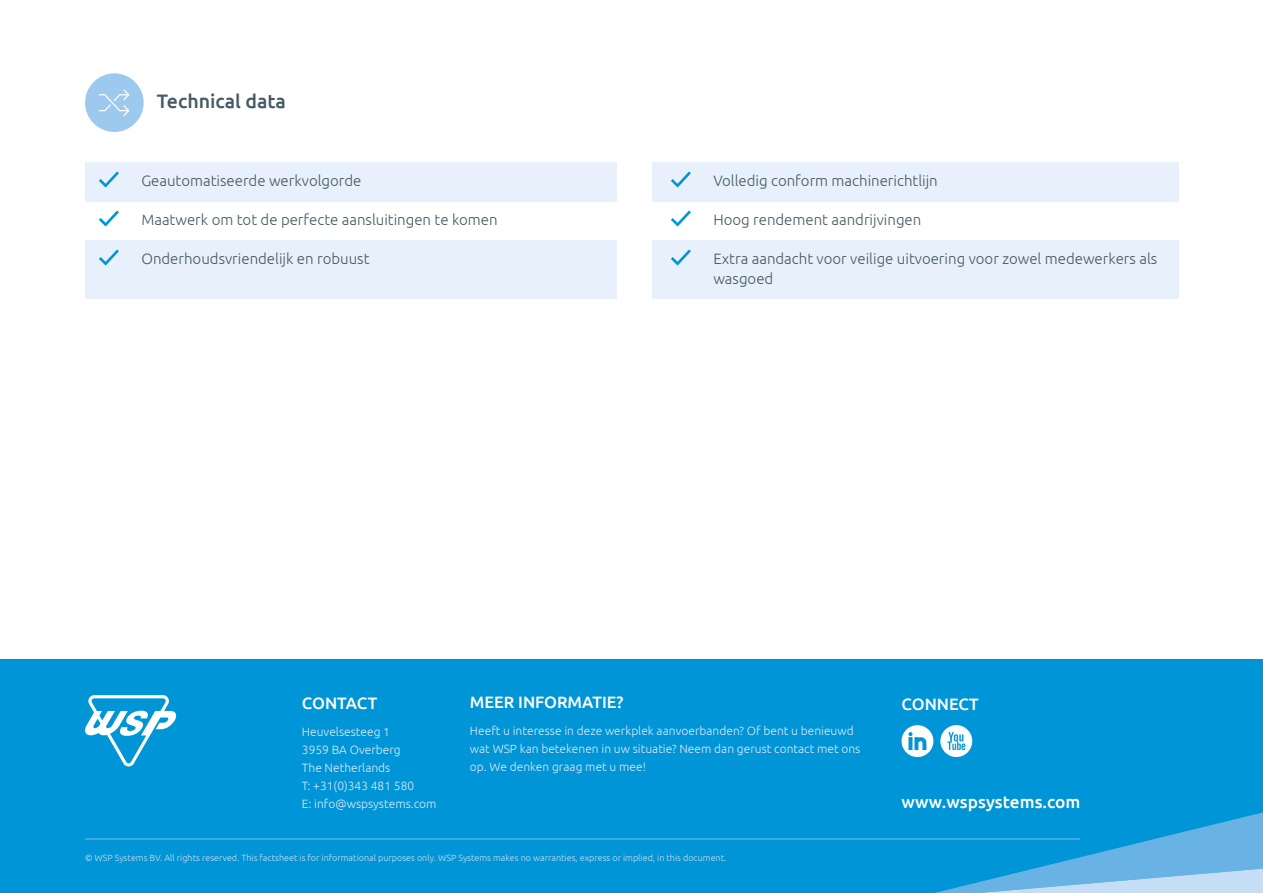
<style>
.page{position:relative;width:1263px;height:893px;background:#fff}
.page>*{position:absolute;margin:0;border:0;box-sizing:border-box;transform-origin:0 0}
.t1{font:500 19.5px "Ubuntu";color:#465a64}
.t2{font:500 17.25px "Ubuntu";color:#fff}
.t3{font:500 16.5px "Ubuntu";color:#fff}
.t4{font:300 15px/19.5px "Ubuntu";color:#465a64}
.t5{font:300 12px/18px "Ubuntu";color:#dbe9f9}
.t6{font:300 9px "Ubuntu";color:#c7dff5}
</style>
<div class="page">
<div style="left:0;top:659px;width:1263px;height:234px;background:#0095d6"></div>
<svg style="left:85px;top:695px;width:92px;height:71px"></svg>
<svg style="left:901px;top:727px;width:9px;height:28px"></svg>
<svg style="left:910px;top:725px;width:353px;height:118px"></svg>
<svg style="left:935px;top:843px;width:328px;height:50px"></svg>
<svg style="left:940px;top:725px;width:32px;height:32px"></svg>
<hr style="left:85px;top:839px;width:995px;height:1px;background:#84bee9">
<div style="left:85px;top:73px;width:59px;height:59px;background:#9cc9ed;border-radius:50%"></div>
<svg style="left:99px;top:89px;width:31px;height:27px"></svg>
<div style="left:85px;top:163px;width:532px;height:39px;background:#e8f1fb"></div>
<div style="left:653px;top:163px;width:526px;height:39px;background:#e8f1fb"></div>
<div style="left:653px;top:241px;width:526px;height:58px;background:#e8f1fb"></div>
<div style="left:85px;top:241px;width:532px;height:58px;background:#e8f1fb"></div>
<svg style="left:99px;top:171px;width:20px;height:17px"></svg>
<svg style="left:99px;top:210px;width:20px;height:17px"></svg>
<svg style="left:99px;top:249px;width:20px;height:17px"></svg>
<svg style="left:671px;top:171px;width:20px;height:17px"></svg>
<svg style="left:671px;top:210px;width:20px;height:17px"></svg>
<svg style="left:671px;top:249px;width:20px;height:17px"></svg>
<h1 class="t1" style="left:157px;top:88px;width:131px">Technical data</h1>
<p class="t4" style="left:141px;top:171px;width:222px">Geautomatiseerde werkvolgorde</p>
<p class="t4" style="left:141px;top:210px;width:358px">Maatwerk om tot de perfecte aansluitingen te komen</p>
<p class="t4" style="left:141px;top:249px;width:230px">Onderhoudsvriendelijk en robuust</p>
<p class="t4" style="left:713px;top:171px;width:226px">Volledig conform machinerichtlijn</p>
<p class="t4" style="left:713px;top:210px;width:210px">Hoog rendement aandrijvingen</p>
<p class="t4" style="left:713px;top:249px;width:445px">Extra aandacht voor veilige uitvoering voor zowel medewerkers als wasgoed</p>
<p class="t3" style="left:302px;top:693px;width:77px">CONTACT</p>
<p class="t5" style="left:302px;top:723px;width:136px">Heuvelsesteeg 1<br>3959 BA Overberg<br>The Netherlands<br>T: +31(0)343 481 580<br>E: info@wspsystems.com</p>
<p class="t3" style="left:470px;top:692px;width:155px">MEER INFORMATIE?</p>
<p class="t5" style="left:470px;top:721px;width:392px">Heeft u interesse in deze werkplek aanvoerbanden? Of bent u benieuwd wat WSP kan betekenen in uw situatie? Neem dan gerust contact met ons op. We denken graag met u mee!</p>
<p class="t6" style="left:85px;top:852px;width:643px">© WSP Systems BV. All rights reserved. This factsheet is for informational purposes only. WSP Systems makes no warranties, express or implied, in this document.</p>
<p class="t3" style="left:901px;top:694px;width:79px">CONNECT</p>
<p class="t2" style="left:901px;top:790px;width:180px">www.wspsystems.com</p>
</div>
